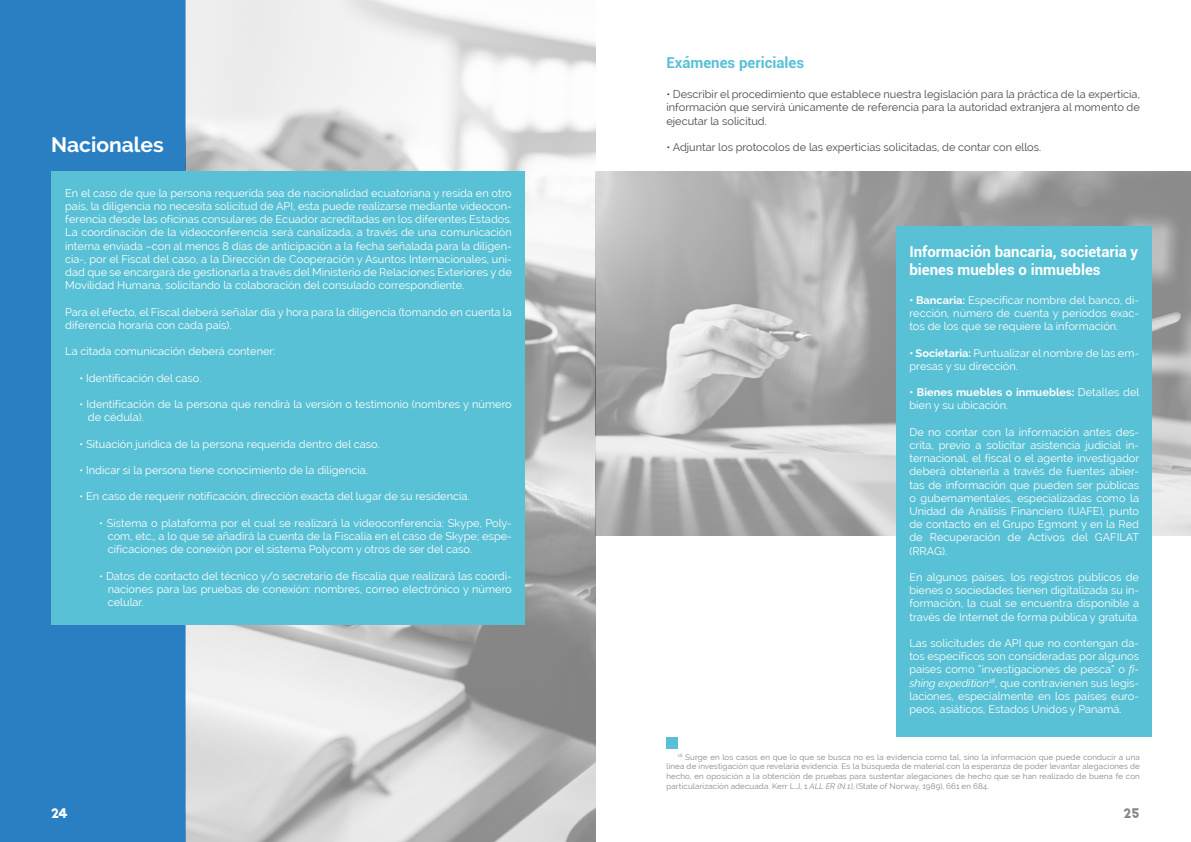
<style>
.page{position:relative;width:1191px;height:842px;background:#fff}
.page>*{position:absolute;margin:0;border:0;box-sizing:border-box;transform-origin:0 0}
.t1{font:700 21px "Raleway";color:#fff}
.t2{font:700 15px/18px "Roboto";color:#fff}
.t3{font:700 15px "Roboto";color:#59c1d5}
.t4{font:700 13px "Big John PRO";color:#878787}
.t5{font:700 13px "Big John PRO";color:#fff}
.t6{font:11px/13.2px "Raleway";color:#fff;text-align:justify}
.t7{font:11px/13.2px "Raleway";color:#4a4a49;text-align:justify}
.t8{font:8px/9.6px "Raleway";letter-spacing:.01em;color:#878787;text-align:justify}
.s1{font-weight:700}
.s2{font-style:italic}
</style>
<div class="page">
<div style="left:0;top:0;width:186px;height:842px;background:#2a7fc2"></div>
<img style="left:186px;top:0;width:409px;height:842px">
<div style="left:51px;top:172px;width:473px;height:453px;background:#59c1d5"></div>
<img style="left:595px;top:171px;width:596px;height:365px">
<div style="left:896px;top:226px;width:256px;height:511px;background:#59c1d5"></div>
<div style="left:666px;top:737px;width:12px;height:11px;background:#59c1d5"></div>
<h1 class="t1" style="left:51px;top:132px;width:114px">Nacionales</h1>
<p class="t6" style="left:65px;top:186px;width:448px">En el caso de que la persona requerida sea de nacionalidad ecuatoriana y resida en otro país, la diligencia no necesita solicitud de API, esta puede realizarse mediante videocon&shy;ferencia desde las oficinas consulares de Ecuador acreditadas en los diferentes Estados.<br>La coordinación de la videoconferencia será canalizada, a través de una comunicación interna enviada –con al menos 8 días de anticipación a la fecha señalada para la diligen&shy;cia-, por el Fiscal del caso, a la Dirección de Cooperación y Asuntos Internacionales, uni&shy;dad que se encargará de gestionarla a través del Ministerio de Relaciones Exteriores y de Movilidad Humana, solicitando la colaboración del consulado correspondiente.</p>
<p class="t6" style="left:65px;top:305px;width:448px">Para el efecto, el Fiscal deberá señalar día y hora para la diligencia (tomando en cuenta la diferencia horaria con cada país).</p>
<p class="t6" style="left:65px;top:345px;width:212px">La citada comunicación deberá contener:</p>
<p class="t6" style="left:79px;top:371px;width:124px">• Identificación del caso.</p>
<p class="t6" style="left:88px;top:397px;width:425px;text-indent:-9px">• Identificación de la persona que rendirá la versión o testimonio (nombres y número de cédula).</p>
<p class="t6" style="left:79px;top:437px;width:302px">• Situación jurídica de la persona requerida dentro del caso.</p>
<p class="t6" style="left:79px;top:463px;width:290px">• Indicar si la persona tiene conocimiento de la diligencia.</p>
<p class="t6" style="left:79px;top:490px;width:392px">• En caso de requerir notificación, dirección exacta del lugar de su residencia.</p>
<p class="t6" style="left:108px;top:516px;width:405px;text-indent:-9px">• Sistema o plataforma por el cual se realizará la videoconferencia: Skype, Poly&shy;com, etc., a lo que se añadirá la cuenta de la Fiscalía en el caso de Skype; espe&shy;cificaciones de conexión por el sistema Polycom y otros de ser del caso.</p>
<p class="t6" style="left:108px;top:569px;width:405px;text-indent:-9px">• Datos de contacto del técnico y/o secretario de fiscalía que realizará las coordi&shy;naciones para las pruebas de conexión: nombres, correo electrónico y número celular.</p>
<p class="t5" style="left:51px;top:806px;width:18px">24</p>
<h2 class="t3" style="left:666px;top:52px;width:139px">Exámenes periciales</h2>
<p class="t7" style="left:666px;top:88px;width:475px">• Describir el procedimiento que establece nuestra legislación para la práctica de la experticia, información que servirá únicamente de referencia para la autoridad extranjera al momento de ejecutar la solicitud.</p>
<p class="t7" style="left:666px;top:141px;width:376px">• Adjuntar los protocolos de las experticias solicitadas, de contar con ellos.</p>
<h2 class="t2" style="left:909px;top:242px;width:230px">Información bancaria, societaria y bienes muebles o inmuebles</h2>
<p class="t6" style="left:909px;top:293px;width:231px"><span class="s1">• Bancaria:</span> Especificar nombre del banco, di&shy;rección, número de cuenta y períodos exac&shy;tos de los que se requiere la información.</p>
<p class="t6" style="left:909px;top:346px;width:231px"><span class="s1">• Societaria:</span> Puntualizar el nombre de las em&shy;presas y su dirección.</p>
<p class="t6" style="left:909px;top:386px;width:231px"><span class="s1">• Bienes muebles o inmuebles:</span> Detalles del bien y su ubicación.</p>
<p class="t6" style="left:909px;top:425px;width:231px">De no contar con la información antes des&shy;crita, previo a solicitar asistencia judicial in&shy;ternacional, el fiscal o el agente investigador deberá obtenerla a través de fuentes abier&shy;tas de información que pueden ser públicas o gubernamentales, especializadas como la Unidad de Análisis Financiero (UAFE), punto de contacto en el Grupo Egmont y en la Red de Recuperación de Activos del GAFILAT (RRAG).</p>
<p class="t6" style="left:909px;top:570px;width:231px">En algunos países, los registros públicos de bienes o sociedades tienen digitalizada su in&shy;formación, la cual se encuentra disponible a través de Internet de forma pública y gratuita.</p>
<p class="t6" style="left:909px;top:636px;width:231px">Las solicitudes de API que no contengan da&shy;tos específicos son consideradas por algunos países como “investigaciones de pesca” o <span class="s2">fi&shy;shing expedition</span><sup>18</sup>, que contravienen sus legis&shy;laciones, especialmente en los países euro&shy;peos, asiáticos, Estados Unidos y Panamá.</p>
<p class="t8" style="left:666px;top:752px;width:475px;text-indent:11px"><sup>18</sup> Surge en los casos en que lo que se busca no es la evidencia como tal, sino la información que puede conducir a una línea de investigación que revelaría evidencia. Es la búsqueda de material con la esperanza de poder levantar alegaciones de hecho, en oposición a la obtención de pruebas para sustentar alegaciones de hecho que se han realizado de buena fe con particularización adecuada. Kerr L.J, 1 <span class="s2">ALL ER (N.1)</span>, (State of Norway, 1989), 661 en 684.</p>
<p class="t4" style="left:1123px;top:806px;width:18px">25</p>
</div>
